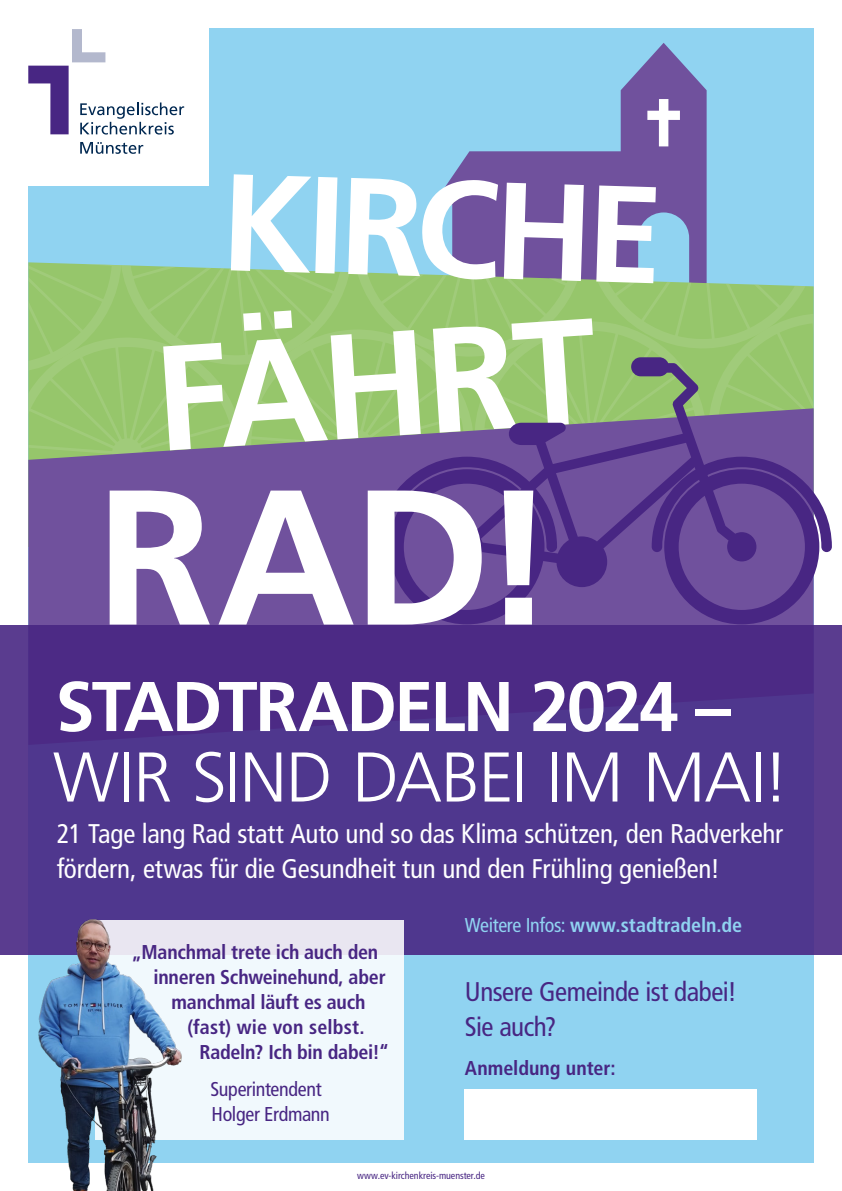
<style>
.page{position:relative;width:842px;height:1191px;background:#fff}
.page>*{position:absolute;margin:0;border:0;box-sizing:border-box;transform-origin:0 0}
.t1{font:700 191.9px "Frutiger LT Std";color:#fff}
.t2{font:700 149px "Frutiger LT Std";color:#fff}
.t3{font:700 137.5px "Frutiger LT Std";color:#fff}
.t4{font:300 70.2px "Frutiger LT Std";letter-spacing:-.015em;color:#fff}
.t5{font:700 70.2px "Frutiger LT Std";letter-spacing:-.04em;color:#fff}
.t6{font:condensed 27px/35px "Frutiger LT Std";letter-spacing:-.01em;color:#fff}
.t7{font:condensed 27px/35px "Frutiger LT Std";letter-spacing:-.02em;color:#482683}
.t8{font:700 condensed 20px "Frutiger LT Std";letter-spacing:-.01em;color:#482683}
.t9{font:700 condensed 20px "Frutiger LT Std";letter-spacing:-.005em;color:#90d3f1}
.t10{font:condensed 20px/25px "Frutiger LT Std";letter-spacing:-.015em;color:#482683}
.t11{font:condensed 10px "Frutiger LT Std";letter-spacing:-.005em;color:#482683}
.s1{font-weight:400}
</style>
<div class="page">
<div style="left:28px;top:28px;width:786px;height:1134px;background:#90d3f1"></div>
<svg style="left:433px;top:43px;width:274px;height:219px;fill:#70519d"></svg>
<svg style="left:28px;top:262px;width:786px;height:146px;background:#96c379"></svg>
<svg style="left:28px;top:408px;width:349px;height:216px;background:#776794"></svg>
<div style="left:0;top:0;width:209px;height:185px;background:#fff"></div>
<svg style="left:80px;top:142px;width:63px;height:12px"></svg>
<svg style="left:28px;top:29px;width:156px;height:106px"></svg>
<div style="left:0;top:624px;width:842px;height:330px;background:linear-gradient(to right,#4e328b,#4f358c)"></div>
<svg style="left:377px;top:357px;width:455px;height:267px;background:#73658e"></svg>
<div style="left:95px;top:920px;width:309px;height:220px;background:linear-gradient(to bottom,#edeef6,#f3fdff)"></div>
<img style="left:20px;top:912px;width:183px;height:279px">
<div style="left:465px;top:1089px;width:292px;height:50px;background:#fff"></div>
<h3 class="t3" style="left:224px;top:141px;width:444px;rotate:2deg">KIRCHE</h3>
<h2 class="t2" style="left:148px;top:313px;width:444px;rotate:-4deg">FÄHRT</h2>
<h1 class="t1" style="left:96px;top:445px;width:461px">RAD!</h1>
<h3 class="t5" style="left:56px;top:665px;width:676px">STADTRADELN 2024 –</h3>
<h3 class="t4" style="left:53px;top:737px;width:738px">WIR SIND DABEI IM MAI!</h3>
<h3 class="t6" style="left:57px;top:816px;width:728px">21 Tage lang Rad statt Auto und so das Klima schützen, den Radverkehr fördern, etwas für die Gesundheit tun und den Frühling genießen!</h3>
<p class="t8" style="left:131px;top:940px;width:248px">„Manchmal trete ich auch den</p>
<p class="t8" style="left:153px;top:965px;width:234px">inneren Schweinehund, aber</p>
<p class="t8" style="left:171px;top:990px;width:195px">manchmal läuft es auch</p>
<p class="t8" style="left:187px;top:1015px;width:179px">(fast) wie von selbst.</p>
<p class="t8" style="left:199px;top:1040px;width:191px">Radeln? Ich bin dabei!“</p>
<p class="t10" style="left:210px;top:1076px;width:121px">Superintendent<br>Holger Erdmann</p>
<p class="t9" style="left:465px;top:913px;width:279px"><span class="s1">Weitere Infos:</span> www.stadtradeln.de</p>
<h3 class="t7" style="left:465px;top:974px;width:273px">Unsere Gemeinde ist dabei!<br>Sie auch?</h3>
<p class="t8" style="left:465px;top:1056px;width:152px">Anmeldung unter:</p>
<p class="t11" style="left:357px;top:1169px;width:129px">www.ev-kirchenkreis-muenster.de</p>
</div>
